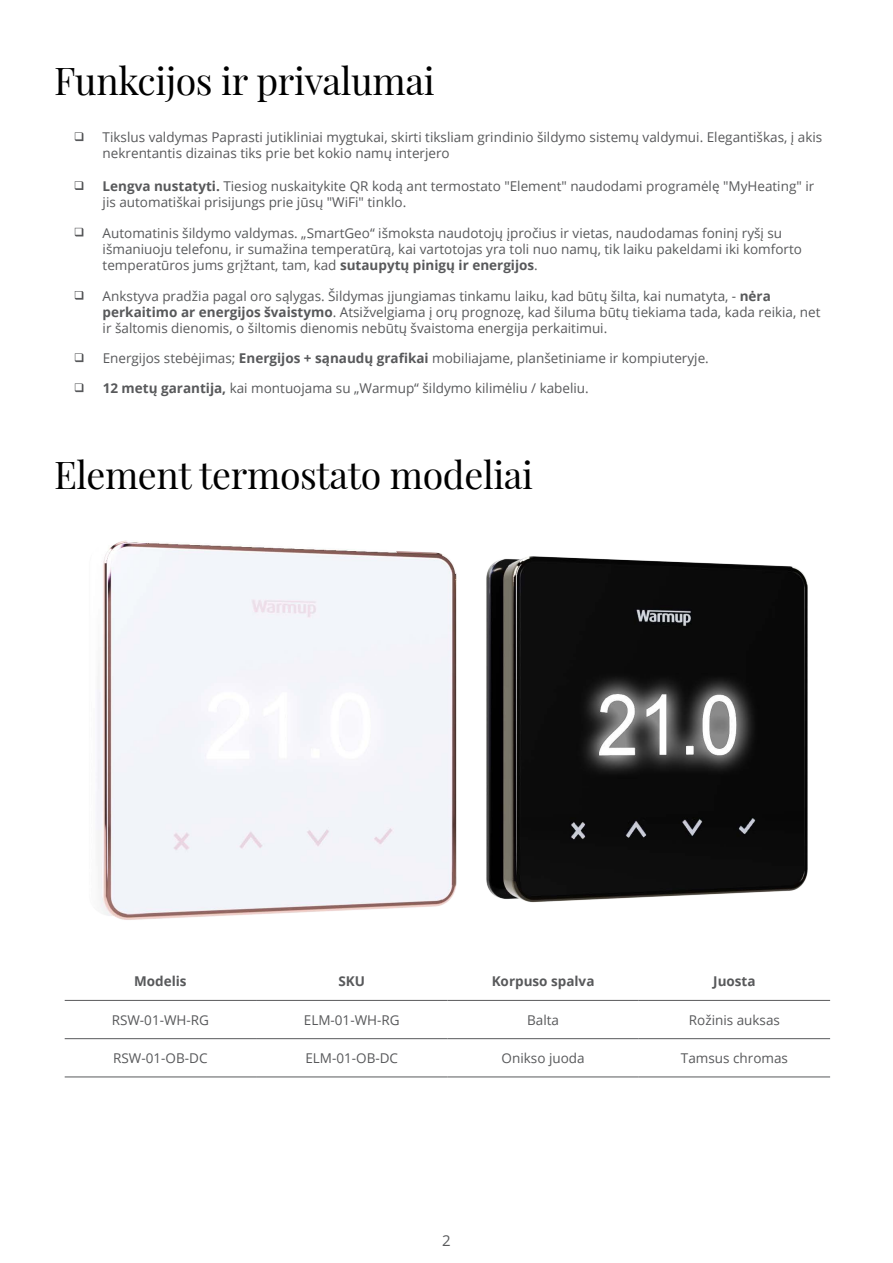
<style>
.page{position:relative;width:893px;height:1263px;background:#fff}
.page>*{position:absolute;margin:0;border:0;box-sizing:border-box;transform-origin:0 0}
.t1{font:37.5px "Playfair Display";letter-spacing:-.01em;color:#000}
.t2{font:15px "Open Sans";color:#58595b}
.t3{font:13.5px/16.2px "Open Sans";color:#58595b}
.t4{font:700 13.5px "Open Sans";color:#58595b}
.s1{font-weight:700}
</style>
<div class="page">
<svg style="left:75px;top:228px;width:8px;height:8px"></svg>
<svg style="left:75px;top:132px;width:8px;height:9px"></svg>
<svg style="left:75px;top:181px;width:8px;height:9px"></svg>
<svg style="left:75px;top:291px;width:8px;height:9px"></svg>
<svg style="left:75px;top:353px;width:8px;height:9px"></svg>
<svg style="left:75px;top:383px;width:8px;height:9px"></svg>
<img style="left:65px;top:540px;width:761px;height:460px">
<hr style="left:65px;top:1000px;width:191px;height:1px;background:#58595b">
<hr style="left:256px;top:1000px;width:191px;height:1px;background:#58595b">
<hr style="left:447px;top:1000px;width:192px;height:1px;background:#58595b">
<hr style="left:639px;top:1000px;width:191px;height:1px;background:#58595b">
<hr style="left:65px;top:1038px;width:191px;height:1px;background:#58595b">
<hr style="left:256px;top:1038px;width:191px;height:1px;background:#58595b">
<hr style="left:447px;top:1038px;width:192px;height:1px;background:#58595b">
<hr style="left:639px;top:1038px;width:191px;height:1px;background:#58595b">
<hr style="left:65px;top:1077px;width:191px;height:1px;background:#58595b">
<hr style="left:256px;top:1077px;width:191px;height:1px;background:#58595b">
<hr style="left:447px;top:1077px;width:192px;height:1px;background:#58595b">
<hr style="left:639px;top:1077px;width:191px;height:1px;background:#58595b">
<h1 class="t1" style="left:54px;top:51px;width:382px">Funkcijos ir privalumai</h1>
<p class="t3" style="left:103px;top:129px;width:721px">Tikslus valdymas Paprasti jutikliniai mygtukai, skirti tiksliam grindinio šildymo sistemų valdymui. Elegantiškas, į akis nekrentantis dizainas tiks prie bet kokio namų interjero</p>
<p class="t3" style="left:103px;top:178px;width:713px"><span class="s1">Lengva nustatyti.</span> Tiesiog nuskaitykite QR kodą ant termostato "Element" naudodami programėlę "MyHeating" ir jis automatiškai prisijungs prie jūsų "WiFi" tinklo.</p>
<p class="t3" style="left:103px;top:224px;width:701px">Automatinis šildymo valdymas. „SmartGeo“ išmoksta naudotojų įpročius ir vietas, naudodamas foninį ryšį su išmaniuoju telefonu, ir sumažina temperatūrą, kai vartotojas yra toli nuo namų, tik laiku pakeldami iki komforto temperatūros jums grįžtant, tam, kad <span class="s1">sutaupytų pinigų ir energijos</span>.</p>
<p class="t3" style="left:103px;top:287px;width:719px">Ankstyva pradžia pagal oro sąlygas. Šildymas įjungiamas tinkamu laiku, kad būtų šilta, kai numatyta, - <span class="s1">nėra perkaitimo ar energijos švaistymo</span>. Atsižvelgiama į orų prognozę, kad šiluma būtų tiekiama tada, kada reikia, net ir šaltomis dienomis, o šiltomis dienomis nebūtų švaistoma energija perkaitimui.</p>
<p class="t3" style="left:103px;top:350px;width:608px">Energijos stebėjimas; <span class="s1">Energijos + sąnaudų grafikai</span> mobiliajame, planšetiniame ir kompiuteryje.</p>
<p class="t3" style="left:103px;top:380px;width:488px"><span class="s1">12 metų garantija,</span> kai montuojama su „Warmup“ šildymo kilimėliu / kabeliu.</p>
<h1 class="t1" style="left:54px;top:445px;width:481px">Element termostato modeliai</h1>
<p class="t4" style="left:134px;top:972px;width:54px">Modelis</p>
<p class="t4" style="left:338px;top:972px;width:28px">SKU</p>
<p class="t4" style="left:492px;top:972px;width:104px">Korpuso spalva</p>
<p class="t4" style="left:713px;top:972px;width:44px">Juosta</p>
<p class="t3" style="left:112px;top:1011px;width:99px">RSW-01-WH-RG</p>
<p class="t3" style="left:304px;top:1011px;width:97px">ELM-01-WH-RG</p>
<p class="t3" style="left:527px;top:1011px;width:33px">Balta</p>
<p class="t3" style="left:689px;top:1011px;width:93px">Rožinis auksas</p>
<p class="t3" style="left:113px;top:1050px;width:96px">RSW-01-OB-DC</p>
<p class="t3" style="left:305px;top:1050px;width:94px">ELM-01-OB-DC</p>
<p class="t3" style="left:502px;top:1050px;width:85px">Onikso juoda</p>
<p class="t3" style="left:681px;top:1050px;width:109px">Tamsus chromas</p>
<p class="t2" style="left:442px;top:1230px;width:10px">2</p>
</div>
